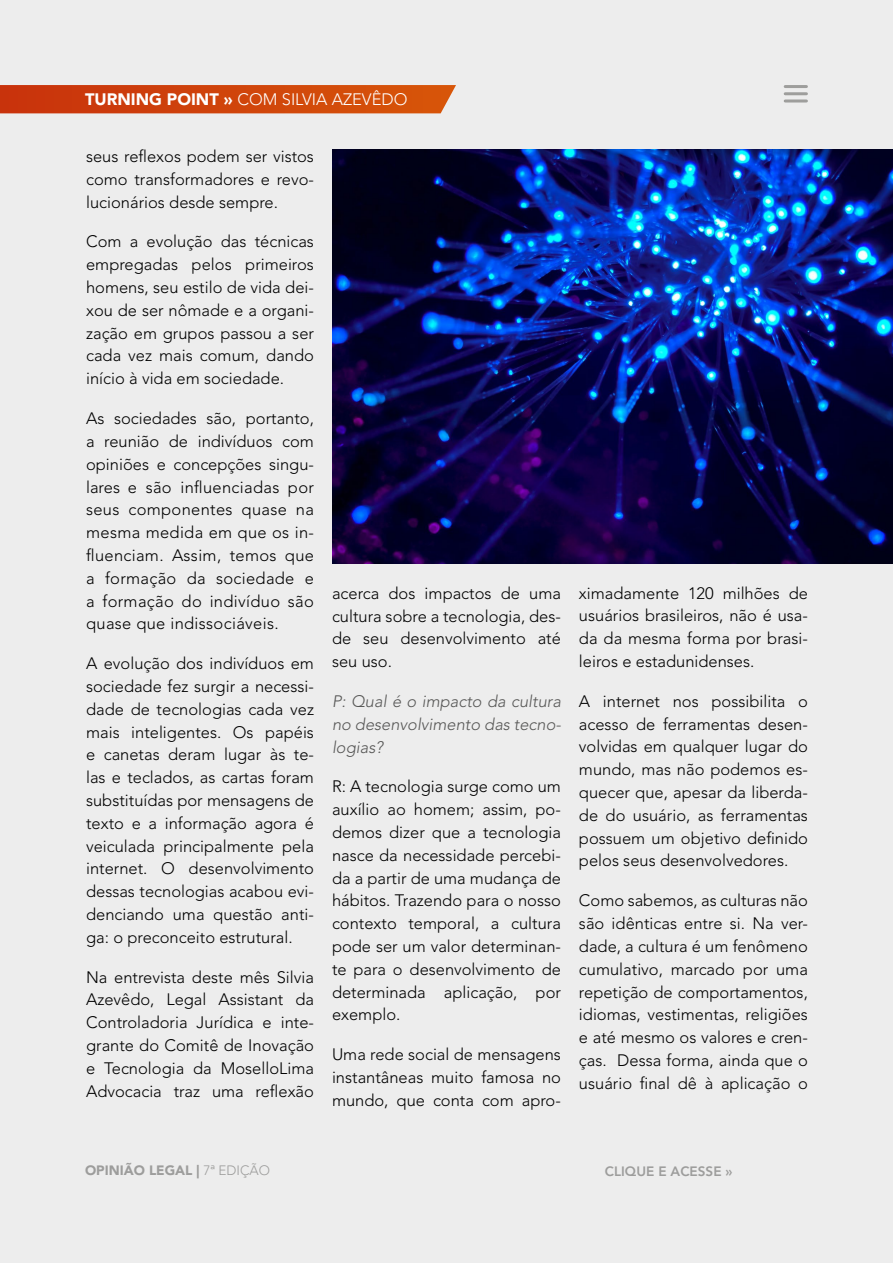
<style>
.page{position:relative;width:893px;height:1263px;background:#ededed}
.page>*{position:absolute;margin:0;border:0;box-sizing:border-box;transform-origin:0 0}
.t1{font:300 16.5px/22.8px "Avenir LT Std";color:#000;text-align:justify}
.t2{font:italic 300 16.5px/22.8px "Avenir LT Std";color:#575756;text-align:justify}
.t3{font:300 16.5px "Avenir LT Std";color:#fff}
.t4{font:900 13.5px "Avenir LT Std";color:#9d9d9c}
.t5{font:800 13.5px "Avenir LT Std";color:#9d9d9c}
.s1{font-weight:900}
.s2{font-weight:300}
</style>
<div class="page">
<svg style="left:0;top:85px;width:456px;height:28px;background:#d0460e"></svg>
<hr style="left:785px;top:85px;width:21px;height:3px;background:#9e9e9c">
<hr style="left:785px;top:92px;width:21px;height:3px;background:#9e9e9c">
<hr style="left:785px;top:99px;width:21px;height:3px;background:#9e9e9c">
<img style="left:332px;top:150px;width:561px;height:413px">
<p class="t3" style="left:85px;top:90px;width:324px"><span class="s1">TURNING POINT »</span> COM SILVIA AZEVÊDO</p>
<p class="t1" style="left:86px;top:145px;width:229px">seus reflexos podem ser vistos como transformadores e revo&shy;lucionários desde sempre.</p>
<p class="t1" style="left:86px;top:230px;width:229px">Com a evolução das técnicas empregadas pelos primeiros homens, seu estilo de vida dei&shy;xou de ser nômade e a organi&shy;zação em grupos passou a ser cada vez mais comum, dando início à vida em sociedade.</p>
<p class="t1" style="left:86px;top:407px;width:229px">As sociedades são, portanto, a reunião de indivíduos com opiniões e concepções singu&shy;lares e são influenciadas por seus componentes quase na mesma medida em que os in&shy;fluenciam. Assim, temos que a formação da sociedade e a formação do indivíduo são quase que indissociáveis.</p>
<p class="t1" style="left:86px;top:652px;width:229px">A evolução dos indivíduos em sociedade fez surgir a necessi&shy;dade de tecnologias cada vez mais inteligentes. Os papéis e canetas deram lugar às te&shy;las e teclados, as cartas foram substituídas por mensagens de texto e a informação agora é veiculada principalmente pela internet. O desenvolvimento dessas tecnologias acabou evi&shy;denciando uma questão anti&shy;ga: o preconceito estrutural.</p>
<p class="t1" style="left:86px;top:966px;width:229px">Na entrevista deste mês Silvia Azevêdo, Legal Assistant da Controladoria Jurídica e inte&shy;grante do Comitê de Inovação e Tecnologia da MoselloLima Advocacia traz uma reflexão</p>
<p class="t1" style="left:332px;top:582px;width:230px">acerca dos impactos de uma cultura sobre a tecnologia, des&shy;de seu desenvolvimento até seu uso.</p>
<p class="t2" style="left:332px;top:690px;width:230px">P: Qual é o impacto da cultura no desenvolvimento das tecno&shy;logias?</p>
<p class="t1" style="left:332px;top:775px;width:230px">R: A tecnologia surge como um auxílio ao homem; assim, po&shy;demos dizer que a tecnologia nasce da necessidade percebi&shy;da a partir de uma mudança de hábitos. Trazendo para o nosso contexto temporal, a cultura pode ser um valor determinan&shy;te para o desenvolvimento de determinada aplicação, por exemplo.</p>
<p class="t1" style="left:332px;top:1043px;width:230px">Uma rede social de mensagens instantâneas muito famosa no mundo, que conta com apro-</p>
<p class="t1" style="left:579px;top:582px;width:230px">ximadamente 120 milhões de usuários brasileiros, não é usa&shy;da da mesma forma por brasi&shy;leiros e estadunidenses.</p>
<p class="t1" style="left:579px;top:690px;width:230px">A internet nos possibilita o acesso de ferramentas desen&shy;volvidas em qualquer lugar do mundo, mas não podemos es&shy;quecer que, apesar da liberda&shy;de do usuário, as ferramentas possuem um objetivo definido pelos seus desenvolvedores.</p>
<p class="t1" style="left:579px;top:889px;width:230px">Como sabemos, as culturas não são idênticas entre si. Na ver&shy;dade, a cultura é um fenômeno cumulativo, marcado por uma repetição de comportamentos, idiomas, vestimentas, religiões e até mesmo os valores e cren&shy;ças. Dessa forma, ainda que o usuário final dê à aplicação o</p>
<p class="t4" style="left:85px;top:1162px;width:187px">OPINIÃO LEGAL | <span class="s2">7a EDIÇÃO</span></p>
<p class="t5" style="left:605px;top:1164px;width:129px">CLIQUE E ACESSE »</p>
</div>
